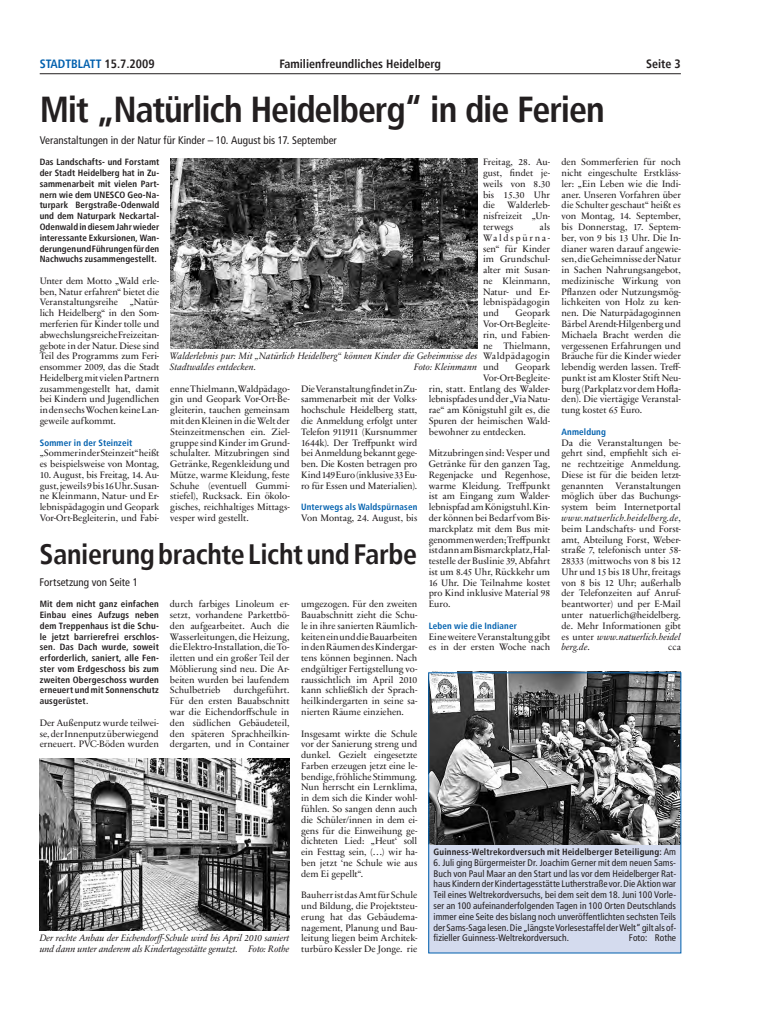
<style>
.page{position:relative;width:766px;height:1021px;background:#fff}
.page>*{position:absolute;margin:0;border:0;box-sizing:border-box;transform-origin:0 0}
.t1{font:700 condensed 36px "Frutiger";letter-spacing:-.03em;color:#231f20}
.t2{font:700 condensed 28px "Frutiger";letter-spacing:-.01em;color:#231f20}
.t3{font:700 condensed 12px "Frutiger";color:#231f20}
.t4{font:700 condensed 12px "Frutiger";color:#0160ae}
.t5{font:condensed 11px "Frutiger LT";color:#231f20}
.t6{font:9.5px/10.8px "Sabon Next LT";letter-spacing:-.005em;color:#231f20;text-align:justify}
.t7{font:condensed 9.5px/10.8px "Frutiger LT";letter-spacing:.005em;color:#231f20;text-align:justify}
.t8{font:italic 9.5px/10.8px "Sabon Next LT";letter-spacing:-.005em;color:#231f20}
.t9{font:700 condensed 9px/10.8px "Frutiger";letter-spacing:.015em;color:#231f20;text-align:justify}
.t10{font:700 condensed 9px "Frutiger";letter-spacing:.015em;color:#0160ae}
.s1{color:#231f20}
.s2{font-style:italic}
.s3{font-family:"Frutiger LT";font-weight:400;font-size:9.5px}
</style>
<div class="page">
<hr style="left:40px;top:73px;width:640px;height:1px;background:#231f20">
<img style="left:170px;top:158px;width:307px;height:190px">
<div style="left:428px;top:791px;width:252px;height:161px;background:#d4dbee"></div>
<img style="left:430px;top:674px;width:249px;height:170px">
<img style="left:40px;top:758px;width:249px;height:172px">
<div style="left:428px;top:672px;width:253px;height:281px;border:1px solid #0160ae"></div>
<p class="t4" style="left:40px;top:57px;width:116px">STADTBLATT <span class="s1">15.7.2009</span></p>
<p class="t3" style="left:279px;top:57px;width:163px">Familienfreundliches Heidelberg</p>
<p class="t3" style="left:646px;top:57px;width:36px">Seite 3</p>
<h1 class="t1" style="left:40px;top:88px;width:566px">Mit „Natürlich Heidelberg“ in die Ferien</h1>
<p class="t5" style="left:40px;top:133px;width:298px">Veranstaltungen in der Natur für Kinder – 10. August bis 17. September</p>
<p class="t9" style="left:40px;top:157px;width:121px">Das Landschafts- und Forstamt der Stadt Heidelberg hat in Zu&shy;sammenarbeit mit vielen Part&shy;nern wie dem UNESCO Geo-Na&shy;turpark Bergstraße-Odenwald und dem Naturpark Neckartal-Odenwald in diesem Jahr wieder interessante Exkursionen, Wan&shy;derungen und Führungen für den Nachwuchs zusammengestellt.</p>
<p class="t6" style="left:40px;top:275px;width:121px">Unter dem Motto „Wald erle&shy;ben, Natur erfahren“ bietet die Veranstaltungsreihe „Natür&shy;lich Heidelberg“ in den Som&shy;merferien für Kinder tolle und abwechslungsreiche Freizeitan&shy;gebote in der Natur. Diese sind Teil des Programms zum Feri&shy;ensommer 2009, das die Stadt Heidelberg mit vielen Partnern zusammengestellt hat, damit bei Kindern und Jugendlichen in den sechs Wochen keine Lan&shy;geweile aufkommt.</p>
<p class="t10" style="left:40px;top:437px;width:94px">Sommer in der Steinzeit</p>
<p class="t6" style="left:40px;top:448px;width:121px">„Sommer in der Steinzeit“ heißt es beispielsweise von Montag,</p>
<p class="t6" style="left:40px;top:469px;width:121px">10. August, bis Freitag, 14. Au&shy;gust, jeweils 9 bis 16 Uhr. Susan&shy;ne Kleinmann, Natur- und Er&shy;lebnispädagogin und Geopark Vor-Ort-Begleiterin, und Fabi-</p>
<p class="t6" style="left:561px;top:157px;width:121px">den Sommerferien für noch nicht eingeschulte Erstkläss&shy;ler: „Ein Leben wie die Indi&shy;aner. Unseren Vorfahren über die Schulter geschaut“ heißt es von Montag, 14. September, bis Donnerstag, 17. Septem&shy;ber, von 9 bis 13 Uhr. Die In&shy;dianer waren darauf angewie&shy;sen, die Geheimnisse der Natur in Sachen Nahrungsangebot, medizinische Wirkung von Pflanzen oder Nutzungsmög&shy;lichkeiten von Holz zu ken&shy;nen. Die Naturpädagoginnen Bärbel Arendt-Hilgenberg und Michaela Bracht werden die vergessenen Erfahrungen und Bräuche für die Kinder wieder lebendig werden lassen. Treff&shy;punkt ist am Kloster Stift Neu&shy;burg (Parkplatz vor dem Hofla&shy;den). Die viertägige Veranstal&shy;tung kostet 65 Euro.</p>
<p class="t10" style="left:561px;top:426px;width:46px">Anmeldung</p>
<p class="t6" style="left:561px;top:437px;width:121px">Da die Veranstaltungen be&shy;gehrt sind, empfiehlt sich ei&shy;ne rechtzeitige Anmeldung.<br>Diese ist für die beiden letzt&shy;genannten Veranstaltungen möglich über das Buchungs&shy;system beim Internetportal <span class="s2">www.natuerlich.heidelberg.de</span>, beim Landschafts- und Forst&shy;amt, Abteilung Forst, Weber&shy;straße 7, telefonisch unter 58- 28333 (mittwochs von 8 bis 12<br>Uhr und 15 bis 18 Uhr, freitags von 8 bis 12 Uhr; außerhalb der Telefonzeiten auf Anruf&shy;beantworter) und per E-Mail unter natuerlich@heidelberg. de. Mehr Informationen gibt es unter <span class="s2">www.natuerlich.heidel berg.de</span>.</p>
<p class="t6" style="left:483px;top:157px;width:69px">Freitag, 28. Au&shy;gust, findet je&shy;weils von 8.30 bis 15.30 Uhr die</p>
<p class="t6" style="left:483px;top:200px;width:69px;text-indent:24px">Walderleb&shy;nisfreizeit „Un&shy;terwegs</p>
<p class="t6" style="left:483px;top:221px;width:69px;text-indent:57px">als Waldspürna&shy;sen“ für Kinder im Grundschul&shy;alter mit Susan&shy;ne Kleinmann, Natur- und Er&shy;lebnispädagogin und</p>
<p class="t6" style="left:483px;top:308px;width:69px;text-indent:33px">Geopark Vor-Ort-Begleite&shy;rin, und Fabien&shy;ne Thielmann, Waldpädagogin und</p>
<p class="t8" style="left:170px;top:351px;width:309px">Walderlebnis pur: Mit „Natürlich Heidelberg“ können Kinder die Geheimnisse des<br>Stadtwaldes entdecken.</p>
<p class="t8" style="left:414px;top:361px;width:65px">Foto: Kleinmann</p>
<p class="t6" style="left:515px;top:362px;width:36px">Geopark</p>
<p class="t6" style="left:483px;top:372px;width:69px">Vor-Ort-Begleite-</p>
<p class="t6" style="left:428px;top:383px;width:123px">rin, statt. Entlang des Walder-</p>
<p class="t6" style="left:428px;top:394px;width:123px">lebnispfades und der „Via Natu-</p>
<p class="t6" style="left:428px;top:405px;width:123px">rae“ am Königstuhl gilt es, die</p>
<p class="t6" style="left:428px;top:415px;width:123px">Spuren der heimischen Wald-</p>
<p class="t6" style="left:428px;top:426px;width:99px">bewohner zu entdecken.</p>
<p class="t6" style="left:428px;top:448px;width:123px">Mitzubringen sind: Vesper und Getränke für den ganzen Tag, Regenjacke und Regenhose, warme Kleidung. Treffpunkt ist am Eingang zum Walder&shy;lebnispfad am Königstuhl. Kin&shy;der können bei Bedarf vom Bis&shy;marckplatz mit dem Bus mit&shy;genommen werden; Treffpunkt ist dann am Bismarckplatz, Hal&shy;testelle der Buslinie 39, Abfahrt ist um 8.45 Uhr, Rückkehr um 16 Uhr. Die Teilnahme kostet pro Kind inklusive Material 98<br>Euro.</p>
<p class="t10" style="left:428px;top:620px;width:90px">Leben wie die Indianer</p>
<p class="t6" style="left:428px;top:631px;width:123px">Eine weitere Veranstaltung gibt es in der ersten Woche nach</p>
<p class="t6" style="left:170px;top:383px;width:121px">enne Thielmann, Waldpädago&shy;gin und Geopark Vor-Ort-Be&shy;gleiterin, tauchen gemeinsam mit den Kleinen in die Welt der Steinzeitmenschen ein. Ziel&shy;gruppe sind Kinder im Grund&shy;schulalter. Mitzubringen sind Getränke, Regenkleidung und Mütze, warme Kleidung, feste Schuhe (eventuell Gummi&shy;stiefel), Rucksack. Ein ökolo&shy;gisches, reichhaltiges Mittags&shy;vesper wird gestellt.</p>
<p class="t6" style="left:301px;top:383px;width:118px">Die Veranstaltung findet in Zu&shy;sammenarbeit mit der Volks&shy;hochschule Heidelberg statt, die Anmeldung erfolgt unter Telefon 911911 (Kursnummer 1644k). Der Treffpunkt wird bei Anmeldung bekannt gege&shy;ben. Die Kosten betragen pro Kind 149 Euro (inklusive 33 Eu&shy;ro für Essen und Materialien).</p>
<p class="t10" style="left:301px;top:501px;width:118px">Unterwegs als Waldspürnasen</p>
<p class="t6" style="left:301px;top:512px;width:118px">Von Montag, 24. August, bis</p>
<h2 class="t2" style="left:40px;top:537px;width:379px">Sanierung brachte Licht und Farbe</h2>
<p class="t5" style="left:40px;top:575px;width:100px">Fortsetzung von Seite 1</p>
<p class="t9" style="left:40px;top:598px;width:121px">Mit dem nicht ganz einfachen Einbau eines Aufzugs neben dem Treppenhaus ist die Schu&shy;le jetzt barrierefrei erschlos&shy;sen. Das Dach wurde, soweit erforderlich, saniert, alle Fen&shy;ster vom Erdgeschoss bis zum zweiten Obergeschoss wurden erneuert und mit Sonnenschutz ausgerüstet.</p>
<p class="t6" style="left:40px;top:717px;width:121px">Der Außenputz wurde teilwei&shy;se, der Innenputz überwiegend erneuert. PVC-Böden wurden</p>
<p class="t6" style="left:170px;top:598px;width:121px">durch farbiges Linoleum er&shy;setzt, vorhandene Parkettbö&shy;den aufgearbeitet. Auch die Wasserleitungen, die Heizung, die Elektro-Installation, die To&shy;iletten und ein großer Teil der Möblierung sind neu. Die Ar&shy;beiten wurden bei laufendem Schulbetrieb</p>
<p class="t6" style="left:301px;top:598px;width:118px">umgezogen. Für den zweiten Bauabschnitt zieht die Schu&shy;le in ihre sanierten Räumlich&shy;keiten ein und die Bauarbeiten in den Räumen des Kindergar&shy;tens können beginnen. Nach endgültiger Fertigstellung vo&shy;raussichtlich im April 2010 kann schließlich der Sprach&shy;heilkindergarten in seine sa&shy;nierten Räume einziehen.</p>
<p class="t6" style="left:301px;top:728px;width:118px">Insgesamt wirkte die Schule vor der Sanierung streng und dunkel. Gezielt eingesetzte Farben erzeugen jetzt eine le&shy;bendige, fröhliche Stimmung.<br>Nun herrscht ein Lernklima, in dem sich die Kinder wohl&shy;fühlen. So sangen denn auch die Schüler/innen in dem ei&shy;gens für die Einweihung ge&shy;dichteten Lied: „Heut‘ soll ein Festtag sein, (…) wir ha&shy;ben jetzt ‘ne Schule wie aus dem Ei gepellt“.</p>
<p class="t6" style="left:301px;top:889px;width:118px">Bauherr ist das Amt für Schule und Bildung, die Projektsteu&shy;erung hat das Gebäudema&shy;nagement, Planung und Bau&shy;leitung liegen beim Architek&shy;turbüro Kessler De Jonge. rie</p>
<p class="t6" style="left:668px;top:642px;width:14px">cca</p>
<p class="t6" style="left:170px;top:685px;width:121px;text-indent:64px">durchgeführt.<br>Für den ersten Bauabschnitt war die Eichendorffschule in den südlichen Gebäudeteil, den späteren Sprachheilkin&shy;dergarten, und in Container</p>
<p class="t9" style="left:433px;top:846px;width:244px">Guinness-Weltrekordversuch mit Heidelberger Beteiligung: <span class="s3">Am</span></p>
<p class="t7" style="left:433px;top:857px;width:244px">6. Juli ging Bürgermeister Dr. Joachim Gerner mit dem neuen Sams-Buch von Paul Maar an den Start und las vor dem Heidelberger Rat&shy;haus Kindern der Kindertagesstätte Lutherstraße vor. Die Aktion war Teil eines Weltrekordversuchs, bei dem seit dem 18. Juni 100 Vorle&shy;ser an 100 aufeinanderfolgenden Tagen in 100 Orten Deutschlands immer eine Seite des bislang noch unveröffentlichten sechsten Teils der Sams-Saga lesen. Die „längste Vorlesestaffel der Welt“ gilt als of&shy;fizieller Guinness-Weltrekordversuch.</p>
<p class="t7" style="left:628px;top:932px;width:49px">Foto: Rothe</p>
<p class="t8" style="left:40px;top:932px;width:251px">Der rechte Anbau der Eichendorff-Schule wird bis April 2010 saniert und dann unter anderem als Kindertagesstätte genutzt. Foto: Rothe</p>
</div>
